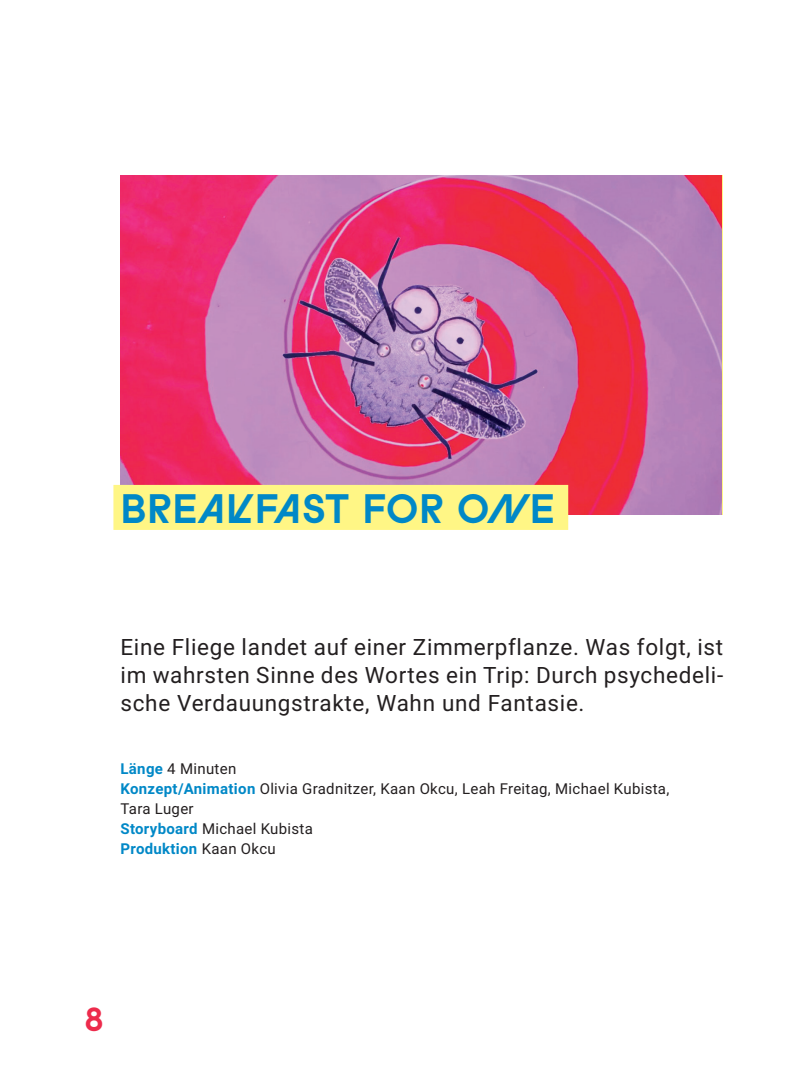
<style>
.page{position:relative;width:787px;height:1092px;background:#fff}
.page>*{position:absolute;margin:0;border:0;box-sizing:border-box;transform-origin:0 0}
.t1{font:700 40px "Studio Feixen Edgy";letter-spacing:.02em;color:#0088c7}
.t2{font:700 32.5px "Studio Feixen Edgy";color:#ed2b4c}
.t3{font:22.5px/28px "Roboto";letter-spacing:.03em;color:#231f20;text-align:justify}
.t4{font:15px/20px "Roboto";letter-spacing:.02em;color:#231f20}
.s1{font-weight:700;color:#0088c7}
</style>
<div class="page">
<img style="left:120px;top:175px;width:601px;height:339px">
<div style="left:113px;top:485px;width:455px;height:45px;background:#fff685"></div>
<h1 class="t1" style="left:120px;top:482px;width:436px">BREAKFAST FOR ONE</h1>
<p class="t3" style="left:120px;top:632px;width:604px">Eine Fliege landet auf einer Zimmerpflanze. Was folgt, ist im wahrsten Sinne des Wortes ein Trip: Durch psychedeli&shy;sche Verdauungstrakte, Wahn und Fantasie.</p>
<p class="t4" style="left:120px;top:758px;width:550px"><span class="s1">Länge</span> 4 Minuten<br><span class="s1">Konzept/Animation</span> Olivia Gradnitzer, Kaan Okcu, Leah Freitag, Michael Kubista,<br>Tara Luger<br><span class="s1">Storyboard</span> Michael Kubista<br><span class="s1">Produktion</span> Kaan Okcu</p>
<h2 class="t2" style="left:85px;top:997px;width:21px">8</h2>
</div>
